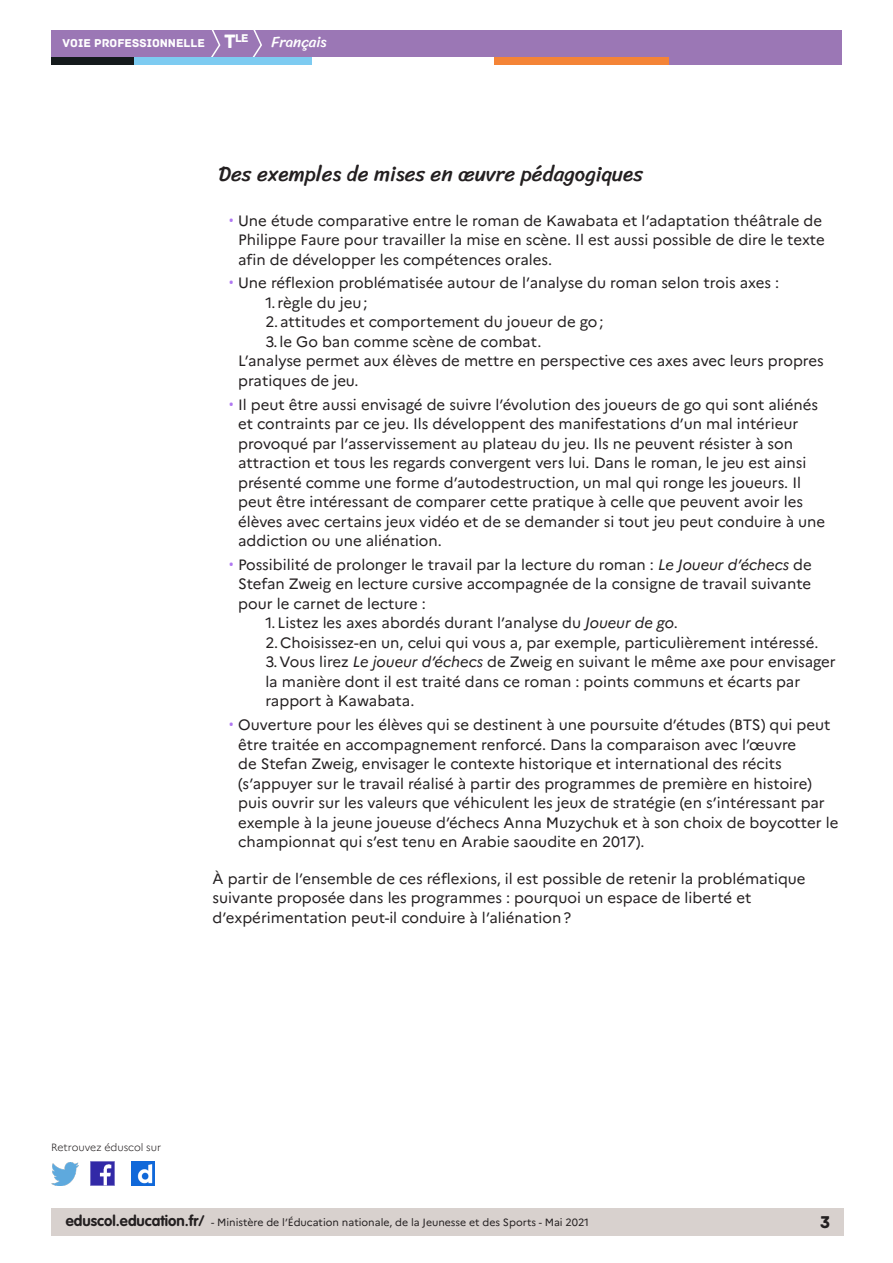
<style>
.page{position:relative;width:893px;height:1263px;background:#fff}
.page>*{position:absolute;margin:0;border:0;box-sizing:border-box;transform-origin:0 0}
._02_titre_1{font:21px "Sriracha";color:#231f20}
.t1{font:18px "Archive";color:#231f20}
.Texte_courant{font:15px/19.5px "Marianne";color:#231f20}
.t2{font:15px "Sriracha";color:#fff}
.t3{font:12px "Archive";color:#fff}
.t4{font:11.85px "Archive";color:#fff}
.t5{font:10.5px "Marianne";color:#231f20}
.t6{font:300 10.5px "Marianne";color:#231f20}
.s1{font-size:20.4px}
.s2{font-family:"Roboto";color:#b078f2}
.s3{font-style:italic}
.s4{font-family:"VAG Rounded Std";font-weight:700;font-size:15px}
</style>
<div class="page">
<div style="left:51px;top:1209px;width:792px;height:27px;background:#d8d1ce"></div>
<img style="left:91px;top:1162px;width:23px;height:23px">
<img style="left:51px;top:1163px;width:28px;height:22px">
<img style="left:132px;top:1162px;width:22px;height:23px">
<div style="left:51px;top:30px;width:791px;height:27px;background:#9b77b5"></div>
<svg style="left:211px;top:30px;width:10px;height:27px"></svg>
<svg style="left:252px;top:30px;width:10px;height:27px"></svg>
<div style="left:133px;top:57px;width:179px;height:8px;background:#7dcbf1"></div>
<div style="left:51px;top:57px;width:82px;height:8px;background:#141a1c"></div>
<div style="left:667px;top:57px;width:175px;height:8px;background:#9b77b5"></div>
<div style="left:494px;top:57px;width:175px;height:8px;background:#f48437"></div>
<p class="t4" style="left:235px;top:31px;width:15px">le</p>
<p class="t3" style="left:63px;top:36px;width:175px">VOIE PROFESSIONNELLE <span class="s1">T</span></p>
<p class="t2" style="left:271px;top:33px;width:57px">Français</p>
<p class="_02_titre_1" style="left:219px;top:161px;width:426px">Des exemples de mises en œuvre pédagogiques</p>
<p class="Texte_courant" style="left:238px;top:210px;width:588px;text-indent:-9px"><span class="s2">•</span> Une étude comparative entre le roman de Kawabata et l’adaptation théâtrale de<br>Philippe Faure pour travailler la mise en scène. Il est aussi possible de dire le texte afin de développer les compétences orales.</p>
<p class="Texte_courant" style="left:229px;top:273px;width:552px"><span class="s2">•</span> Une réflexion problématisée autour de l’analyse du roman selon trois axes :</p>
<p class="Texte_courant" style="left:265px;top:293px;width:104px">1.règle du jeu;</p>
<p class="Texte_courant" style="left:265px;top:312px;width:340px">2.attitudes et comportement du joueur de go;</p>
<p class="Texte_courant" style="left:265px;top:332px;width:278px">3.le Go ban comme scène de combat.</p>
<p class="Texte_courant" style="left:238px;top:351px;width:587px">L’analyse permet aux élèves de mettre en perspective ces axes avec leurs propres pratiques de jeu.</p>
<p class="Texte_courant" style="left:238px;top:394px;width:588px;text-indent:-9px"><span class="s2">•</span> Il peut être aussi envisagé de suivre l’évolution des joueurs de go qui sont aliénés et contraints par ce jeu. Ils développent des manifestations d’un mal intérieur provoqué par l’asservissement au plateau du jeu. Ils ne peuvent résister à son attraction et tous les regards convergent vers lui. Dans le roman, le jeu est ainsi présenté comme une forme d’autodestruction, un mal qui ronge les joueurs. Il peut être intéressant de comparer cette pratique à celle que peuvent avoir les élèves avec certains jeux vidéo et de se demander si tout jeu peut conduire à une addiction ou une aliénation.</p>
<p class="Texte_courant" style="left:238px;top:555px;width:575px;text-align:justify;text-indent:-9px"><span class="s2">•</span> Possibilité de prolonger le travail par la lecture du roman : <span class="s3">Le Joueur d’échecs</span> de Stefan Zweig en lecture cursive accompagnée de la consigne de travail suivante pour le carnet de lecture :</p>
<p class="Texte_courant" style="left:265px;top:613px;width:414px">1.Listez les axes abordés durant l’analyse du <span class="s3">Joueur de go</span>.</p>
<p class="Texte_courant" style="left:265px;top:633px;width:554px">2.Choisissez-en un, celui qui vous a, par exemple, particulièrement intéressé.</p>
<p class="Texte_courant" style="left:265px;top:652px;width:572px">3.Vous lirez <span class="s3">Le joueur d’échecs</span> de Zweig en suivant le même axe pour envisager la manière dont il est traité dans ce roman : points communs et écarts par rapport à Kawabata.</p>
<p class="Texte_courant" style="left:238px;top:715px;width:602px;text-indent:-9px"><span class="s2">•</span> Ouverture pour les élèves qui se destinent à une poursuite d’études (BTS) qui peut être traitée en accompagnement renforcé. Dans la comparaison avec l’œuvre<br>de Stefan Zweig, envisager le contexte historique et international des récits (s’appuyer sur le travail réalisé à partir des programmes de première en histoire) puis ouvrir sur les valeurs que véhiculent les jeux de stratégie (en s’intéressant par exemple à la jeune joueuse d’échecs Anna Muzychuk et à son choix de boycotter le championnat qui s’est tenu en Arabie saoudite en 2017).</p>
<p class="Texte_courant" style="left:213px;top:868px;width:595px">À partir de l’ensemble de ces réflexions, il est possible de retenir la problématique suivante proposée dans les programmes : pourquoi un espace de liberté et d’expérimentation peut-il conduire à l’aliénation?</p>
<p class="t6" style="left:51px;top:1141px;width:112px">Retrouvez éduscol sur</p>
<p class="t5" style="left:66px;top:1216px;width:525px"><span class="s4">eduscol.education.fr/</span> - Ministère de l’Éducation nationale, de la Jeunesse et des Sports - Mai 2021</p>
<p class="t1" style="left:820px;top:1211px;width:12px">3</p>
</div>
